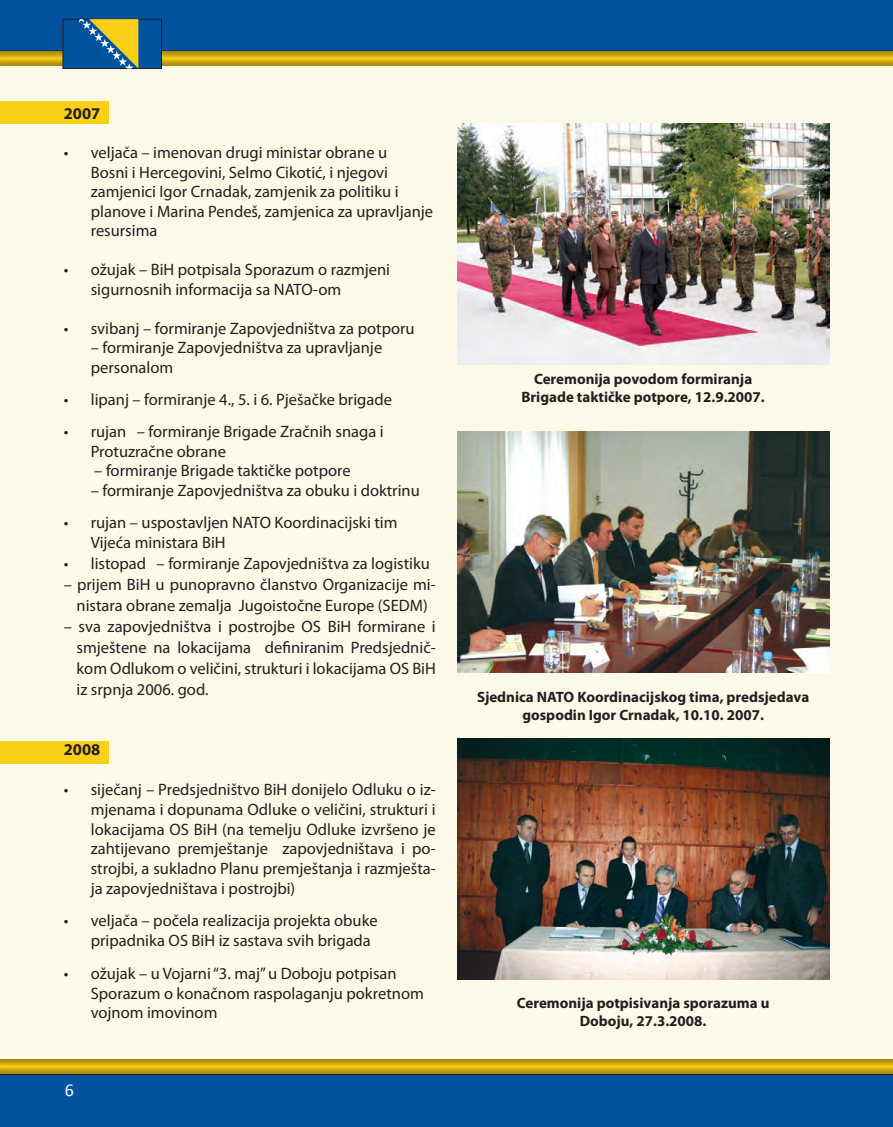
<style>
.page{position:relative;width:893px;height:1127px;background:#fff}
.page>*{position:absolute;margin:0;border:0;box-sizing:border-box;transform-origin:0 0}
.t1{font:18px "Calibri";color:#fff}
.TAB_TEXT{font:16.5px/19.5px "Myriad Pro";color:#231f20}
.t2{font:700 16.5px "Myriad Pro";color:#231f20}
.t3{font:700 15px/18px "Myriad Pro";color:#231f20;text-align:center}
</style>
<div class="page">
<div style="left:0;top:43px;width:893px;height:1043px;background:#fdf9e8"></div>
<div style="left:0;top:101px;width:108px;height:23px;background:#fad017"></div>
<div style="left:0;top:741px;width:108px;height:22px;background:#fad017"></div>
<img style="left:457px;top:124px;width:372px;height:240px">
<img style="left:457px;top:431px;width:372px;height:241px">
<img style="left:457px;top:739px;width:372px;height:241px">
<div style="left:0;top:0;width:893px;height:51px;background:#0153a0"></div>
<div style="left:0;top:1075px;width:893px;height:52px;background:#0153a0"></div>
<div style="left:0;top:51px;width:893px;height:17px;background:#231f20;opacity:.5"></div>
<div style="left:0;top:1057px;width:893px;height:18px;background:#231f20;opacity:.5"></div>
<div style="left:63px;top:19px;width:98px;height:50px;background:#0153a0"></div>
<div style="left:63px;top:19px;width:99px;height:50px;border:1px solid #231f20"></div>
<svg style="left:79px;top:19px;width:59px;height:50px"></svg>
<p class="t2" style="left:64px;top:102px;width:38px">2007</p>
<p class="TAB_TEXT" style="left:91px;top:143px;width:344px;text-indent:-27px">• veljača – imenovan drugi ministar obrane u<br>Bosni i Hercegovini, Selmo Cikotić, i njegovi zamjenici Igor Crnadak, zamjenik za politiku i planove i Marina Pendeš, zamjenica za upravljanje resursima</p>
<p class="TAB_TEXT" style="left:91px;top:260px;width:301px;text-indent:-27px">• ožujak – BiH potpisala Sporazum o razmjeni sigurnosnih informacija sa NATO-om</p>
<p class="TAB_TEXT" style="left:64px;top:318px;width:352px">• svibanj – formiranje Zapovjedništva za potporu</p>
<p class="TAB_TEXT" style="left:91px;top:338px;width:293px">– formiranje Zapovjedništva za upravljanje personalom</p>
<p class="TAB_TEXT" style="left:64px;top:389px;width:330px">• lipanj – formiranje 4., 5. i 6. Pješačke brigade</p>
<p class="TAB_TEXT" style="left:91px;top:422px;width:294px;text-indent:-27px">• rujan – formiranje Brigade Zračnih snaga i<br>Protuzračne obrane</p>
<p class="TAB_TEXT" style="left:94px;top:461px;width:258px">– formiranje Brigade taktičke potpore</p>
<p class="TAB_TEXT" style="left:91px;top:480px;width:331px">– formiranje Zapovjedništva za obuku i doktrinu</p>
<p class="TAB_TEXT" style="left:91px;top:513px;width:308px;text-indent:-27px">• rujan – uspostavljen NATO Koordinacijski tim<br>Vijeća ministara BiH</p>
<p class="TAB_TEXT" style="left:64px;top:553px;width:368px">• listopad – formiranje Zapovjedništva za logistiku</p>
<p class="TAB_TEXT" style="left:64px;top:573px;width:374px;line-height:21px;text-align:center">– prijem BiH u punopravno članstvo Organizacije mi&shy;nistara obrane zemalja Jugoistočne Europe (SEDM)</p>
<p class="TAB_TEXT" style="left:77px;top:615px;width:361px;line-height:21px;text-align:justify;text-indent:-13px">– sva zapovjedništva i postrojbe OS BiH formirane i smještene na lokacijama definiranim Predsjednič&shy;kom Odlukom o veličini, strukturi i lokacijama OS BiH iz srpnja 2006. god.</p>
<p class="t2" style="left:64px;top:739px;width:38px">2008</p>
<p class="TAB_TEXT" style="left:91px;top:779px;width:347px;text-align:justify;text-indent:-27px">• siječanj – Predsjedništvo BiH donijelo Odluku o iz&shy;mjenama i dopunama Odluke o veličini, strukturi i lokacijama OS BiH (na temelju Odluke izvršeno je zahtijevano premještanje zapovjedništava i po&shy;strojbi, a sukladno Planu premještanja i razmješta&shy;ja zapovjedništava i postrojbi)</p>
<p class="TAB_TEXT" style="left:91px;top:911px;width:288px;text-indent:-27px">• veljača – počela realizacija projekta obuke pripadnika OS BiH iz sastava svih brigada</p>
<p class="TAB_TEXT" style="left:91px;top:963px;width:335px;text-indent:-27px">• ožujak – u Vojarni“3. maj”u Doboju potpisan<br>Sporazum o konačnom raspolaganju pokretnom vojnom imovinom</p>
<p class="t1" style="left:65px;top:1078px;width:11px">6</p>
<p class="t3" style="left:534px;top:369px;width:220px">Ceremonija povodom formiranja</p>
<p class="t3" style="left:521px;top:387px;width:245px">Brigade taktičke potpore, 12.9.2007.</p>
<p class="t3" style="left:477px;top:687px;width:334px">Sjednica NATO Koordinacijskog tima, predsjedava gospodin Igor Crnadak, 10.10. 2007.</p>
<p class="t3" style="left:517px;top:994px;width:254px">Ceremonija potpisivanja sporazuma u</p>
<p class="t3" style="left:580px;top:1012px;width:128px">Doboju, 27.3.2008.</p>
</div>
